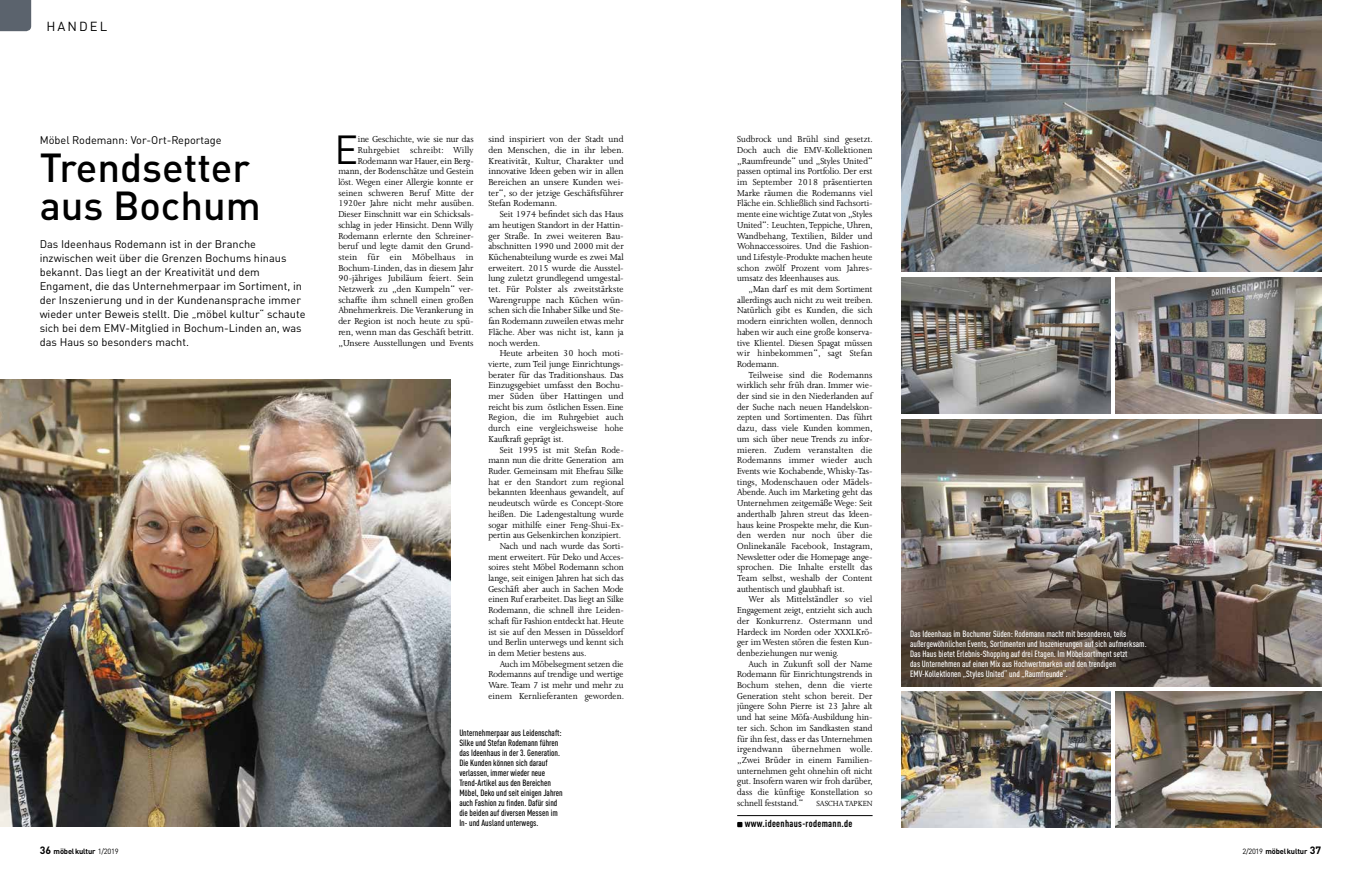
<style>
.page{position:relative;width:1361px;height:879px;background:#fff}
.page>*{position:absolute;margin:0;border:0;box-sizing:border-box;transform-origin:0 0}
.t1{font:40.1px "DIN Pro";color:#000}
.t2{font:500 40px/38px "DIN Pro";color:#000}
.t3{font:13px "DIN Pro";letter-spacing:.16em;color:#000}
.t4{font:11px/14px "DIN Pro";color:#000}
.t5{font:10px/10.7px "Joanna MT Pro";letter-spacing:-.01em;color:#000;text-align:justify;scale:.96 1}
.t6{font:10px/10.7px "Joanna MT Pro";letter-spacing:-.01em;color:#000;text-align:justify}
.t7{font:10px "Joanna MT Pro";letter-spacing:.01em;color:#000;scale:.96 1}
.t8{font:700 condensed 10px "DIN Pro";letter-spacing:.03em;color:#000}
.t9{font:500 condensed 9px/10px "DIN Pro";color:#fff}
.t10{font:500 condensed 9px/10px "DIN Pro";color:#000}
.t11{font:8.5px "Joanna MT Pro";letter-spacing:-.01em;color:#000}
.t12{font:700 7.5px "DIN Pro";letter-spacing:-.02em;color:#000}
.s1{font-size:10.5px}
.s2{font-weight:400}
</style>
<div class="page">
<hr style="left:737px;top:815px;width:135px;height:1px;background:#000">
<svg style="left:737px;top:822px;width:5px;height:5px"></svg>
<svg style="left:0;top:0;width:31px;height:31px"></svg>
<img style="left:0;top:379px;width:450px;height:448px">
<img style="left:901px;top:0;width:420px;height:272px">
<img style="left:901px;top:278px;width:209px;height:136px">
<img style="left:1115px;top:278px;width:206px;height:136px">
<img style="left:901px;top:692px;width:209px;height:135px">
<img style="left:1115px;top:692px;width:206px;height:135px">
<img style="left:902px;top:420px;width:419px;height:266px">
<h3 class="t3" style="left:46px;top:16px;width:62px">HANDEL</h3>
<p class="t4" style="left:40px;top:132px;width:184px">Möbel Rodemann: Vor-Ort-Reportage</p>
<h2 class="t2" style="left:40px;top:144px;width:223px">Trendsetter aus Bochum</h2>
<p class="t4" style="left:40px;top:236px;width:267px">Das Ideenhaus Rodemann ist in der Branche inzwischen weit über die Grenzen Bochums hinaus bekannt. Das liegt an der Kreativität und dem Engament, die das Unternehmerpaar im Sortiment, in der Inszenierung und in der Kundenansprache immer wieder unter Beweis stellt. Die „möbel kultur“ schaute sich bei dem EMV-Mitglied in Bochum-Linden an, was das Haus so besonders macht.</p>
<h1 class="t1" style="left:334px;top:118px;width:25px">E</h1>
<p class="t5" style="left:338px;top:134px;width:143px;text-align:right">ine Geschichte, wie sie nur das Ruhrgebiet schreibt: Willy Rodemann war Hauer, ein Berg&shy;mann, der Bodenschätze und Gestein löst. Wegen einer Allergie konnte er seinen schweren Beruf Mitte der 1920er Jahre nicht mehr ausüben.<br>Dieser Einschnitt war ein Schicksals&shy;schlag in jeder Hinsicht. Denn Willy Rodemann erlernte den Schreiner&shy;beruf und legte damit den Grund&shy;stein für ein Möbelhaus in Bochum-Linden, das in diesem Jahr 90-jähriges Jubiläum feiert. Sein Netzwerk zu „den Kumpeln“ ver&shy;schaffte ihm schnell einen großen Abnehmerkreis. Die Verankerung in der Region ist noch heute zu spü&shy;ren, wenn man das Geschäft betritt. „Unsere Ausstellungen und Events</p>
<p class="t6" style="left:488px;top:134px;width:137px">sind inspiriert von der Stadt und den Menschen, die in ihr leben.<br>Kreativität, Kultur, Charakter und innovative Ideen geben wir in allen Bereichen an unsere Kunden wei&shy;ter“, so der jetzige Geschäftsführer Stefan Rodemann.</p>
<p class="t6" style="left:488px;top:209px;width:137px;text-indent:11px">Seit 1974 befindet sich das Haus am heutigen Standort in der Hattin&shy;ger Straße. In zwei weiteren Bau&shy;abschnitten 1990 und 2000 mit der Küchenabteilung wurde es zwei Mal erweitert. 2015 wurde die Ausstel&shy;lung zuletzt grundlegend umgestal&shy;tet. Für Polster als zweitstärkste Warengruppe nach Küchen wün&shy;schen sich die Inhaber Silke und Ste&shy;fan Rodemann zuweilen etwas mehr Fläche. Aber was nicht ist, kann ja noch werden.</p>
<p class="t6" style="left:488px;top:348px;width:137px;text-indent:11px">Heute arbeiten 30 hoch moti&shy;vierte, zum Teil junge Einrichtungs&shy;berater für das Traditionshaus. Das Einzugsgebiet umfasst den Bochu&shy;mer Süden über Hattingen und reicht bis zum östlichen Essen. Eine Region, die im Ruhrgebiet auch durch eine vergleichsweise hohe Kaufkraft geprägt ist.</p>
<p class="t5" style="left:500px;top:444px;width:131px">Seit 1995 ist mit Stefan Rode-</p>
<p class="t5" style="left:488px;top:455px;width:142px">mann nun die dritte Generation am</p>
<p class="t5" style="left:488px;top:465px;width:142px">Ruder. Gemeinsam mit Ehefrau Silke</p>
<p class="t5" style="left:488px;top:476px;width:142px">hat er den Standort zum regional</p>
<p class="t5" style="left:488px;top:487px;width:142px">bekannten Ideenhaus gewandelt, auf</p>
<p class="t5" style="left:488px;top:497px;width:142px">neudeutsch würde es Concept-Store</p>
<p class="t5" style="left:488px;top:508px;width:143px">heißen. Die Ladengestaltung wurde</p>
<p class="t5" style="left:488px;top:519px;width:142px">sogar mithilfe einer Feng-Shui-Ex-</p>
<p class="t5" style="left:488px;top:530px;width:140px">pertin aus Gelsenkirchen konzipiert.</p>
<p class="t5" style="left:500px;top:540px;width:131px">Nach und nach wurde das Sorti-</p>
<p class="t5" style="left:488px;top:551px;width:142px">ment erweitert. Für Deko und Acces-</p>
<p class="t5" style="left:488px;top:562px;width:143px">soires steht Möbel Rodemann schon</p>
<p class="t5" style="left:488px;top:572px;width:142px">lange, seit einigen Jahren hat sich das</p>
<p class="t5" style="left:488px;top:583px;width:142px">Geschäft aber auch in Sachen Mode</p>
<p class="t5" style="left:488px;top:594px;width:143px">einen Ruf erarbeitet. Das liegt an Silke</p>
<p class="t5" style="left:488px;top:604px;width:142px">Rodemann, die schnell ihre Leiden-</p>
<p class="t5" style="left:488px;top:615px;width:143px">schaft für Fashion entdeckt hat. Heute</p>
<p class="t5" style="left:488px;top:626px;width:143px">ist sie auf den Messen in Düsseldorf</p>
<p class="t5" style="left:488px;top:637px;width:143px">und Berlin unterwegs und kennt sich</p>
<p class="t5" style="left:488px;top:647px;width:104px">in dem Metier bestens aus.</p>
<p class="t5" style="left:500px;top:658px;width:131px">Auch im Möbelsegment setzen die</p>
<p class="t5" style="left:488px;top:669px;width:142px">Rodemanns auf trendige und wertige</p>
<p class="t5" style="left:488px;top:679px;width:142px">Ware. Team 7 ist mehr und mehr zu</p>
<p class="t7" style="left:488px;top:690px;width:143px">einem Kernlieferanten geworden.</p>
<p class="t10" style="left:459px;top:727px;width:105px">Unternehmerpaar aus Leidenschaft:<br>Silke und Stefan Rodemann führen das Ideenhaus in der 3. Generation.<br>Die Kunden können sich darauf verlassen, immer wieder neue<br>Trend-Artikel aus den Bereichen<br>Möbel, Deko und seit einigen Jahren auch Fashion zu finden. Dafür sind die beiden auf diversen Messen im<br>In- und Ausland unterwegs.</p>
<p class="t5" style="left:737px;top:134px;width:143px;text-align:left">Sudbrock und Brühl sind gesetzt.<br>Doch auch die EMV-Kollektionen „Raumfreunde“ und „Styles United“ passen optimal ins Portfolio. Der erst im September 2018 präsentierten Marke räumen die Rodemanns viel Fläche ein. Schließlich sind Fachsorti&shy;mente eine wichtige Zutat von „Styles United“: Leuchten, Teppiche, Uhren, Wandbehang, Textilien, Bilder und Wohnaccessoires. Und die Fashion&shy;und Lifestyle-Produkte machen heute schon zwölf Prozent vom Jahres&shy;umsatz des Ideenhauses aus.</p>
<p class="t5" style="left:737px;top:283px;width:143px;text-indent:11px">„Man darf es mit dem Sortiment allerdings auch nicht zu weit treiben.<br>Natürlich gibt es Kunden, die sich modern einrichten wollen, dennoch haben wir auch eine große konserva&shy;tive Klientel. Diesen Spagat müssen wir hinbekommen“, sagt Stefan Rodemann.</p>
<p class="t5" style="left:737px;top:369px;width:143px;text-align:left;text-indent:11px">Teilweise sind die Rodemanns wirklich sehr früh dran. Immer wie&shy;der sind sie in den Niederlanden auf der Suche nach neuen Handelskon&shy;zepten und Sortimenten. Das führt dazu, dass viele Kunden kommen, um sich über neue Trends zu infor&shy;mieren. Zudem veranstalten die Rodemanns immer wieder auch Events wie Kochabende, Whisky-Tas&shy;tings, Modenschauen oder Mädels-Abende. Auch im Marketing geht das Unternehmen zeitgemäße Wege: Seit anderthalb Jahren streut das Ideen&shy;haus keine Prospekte mehr, die Kun&shy;den werden nur noch über die Onlinekanäle Facebook, Instagram, Newsletter oder die Homepage ange&shy;sprochen. Die Inhalte erstellt das Team selbst, weshalb der Content authentisch und glaubhaft ist.</p>
<p class="t5" style="left:737px;top:594px;width:142px;text-indent:11px">Wer als Mittelständler so viel Engagement zeigt, entzieht sich auch der Konkurrenz. Ostermann und Hardeck im Norden oder XXXLKrö&shy;ger im Westen stören die festen Kun&shy;denbeziehungen nur wenig.</p>
<p class="t5" style="left:737px;top:658px;width:143px;text-indent:11px">Auch in Zukunft soll der Name Rodemann für Einrichtungstrends in Bochum stehen, denn die vierte Generation steht schon bereit. Der jüngere Sohn Pierre ist 23 Jahre alt und hat seine Möfa-Ausbildung hin&shy;ter sich. Schon im Sandkasten stand für ihn fest, dass er das Unternehmen irgendwann übernehmen wolle. „Zwei Brüder in einem Familien&shy;unternehmen geht ohnehin oft nicht gut. Insofern waren wir froh darüber, dass die künftige Konstellation so schnell feststand.“</p>
<p class="t11" style="left:816px;top:798px;width:58px">SASCHA TAPKEN</p>
<p class="t8" style="left:745px;top:816px;width:109px">www.ideenhaus-rodemann.de</p>
<p class="t9" style="left:910px;top:628px;width:238px">Das Ideenhaus im Bochumer Süden: Rodemann macht mit besonderen, teils außergewöhnlichen Events, Sortimenten und Inszenierungen auf sich aufmerksam.<br>Das Haus bietet Erlebnis-Shopping auf drei Etagen. Im Möbelsortiment setzt<br>das Unternehmen auf einen Mix aus Hochwertmarken und den trendigen EMV-Kollektionen „Styles United“ und „Raumfreunde“.</p>
<p class="t12" style="left:40px;top:845px;width:80px"><span class="s1">36</span> möbel kultur <span class="s2">1/2019</span></p>
<p class="t12" style="left:1242px;top:845px;width:80px"><span class="s2">2/2019</span> möbel kultur <span class="s1">37</span></p>
</div>
